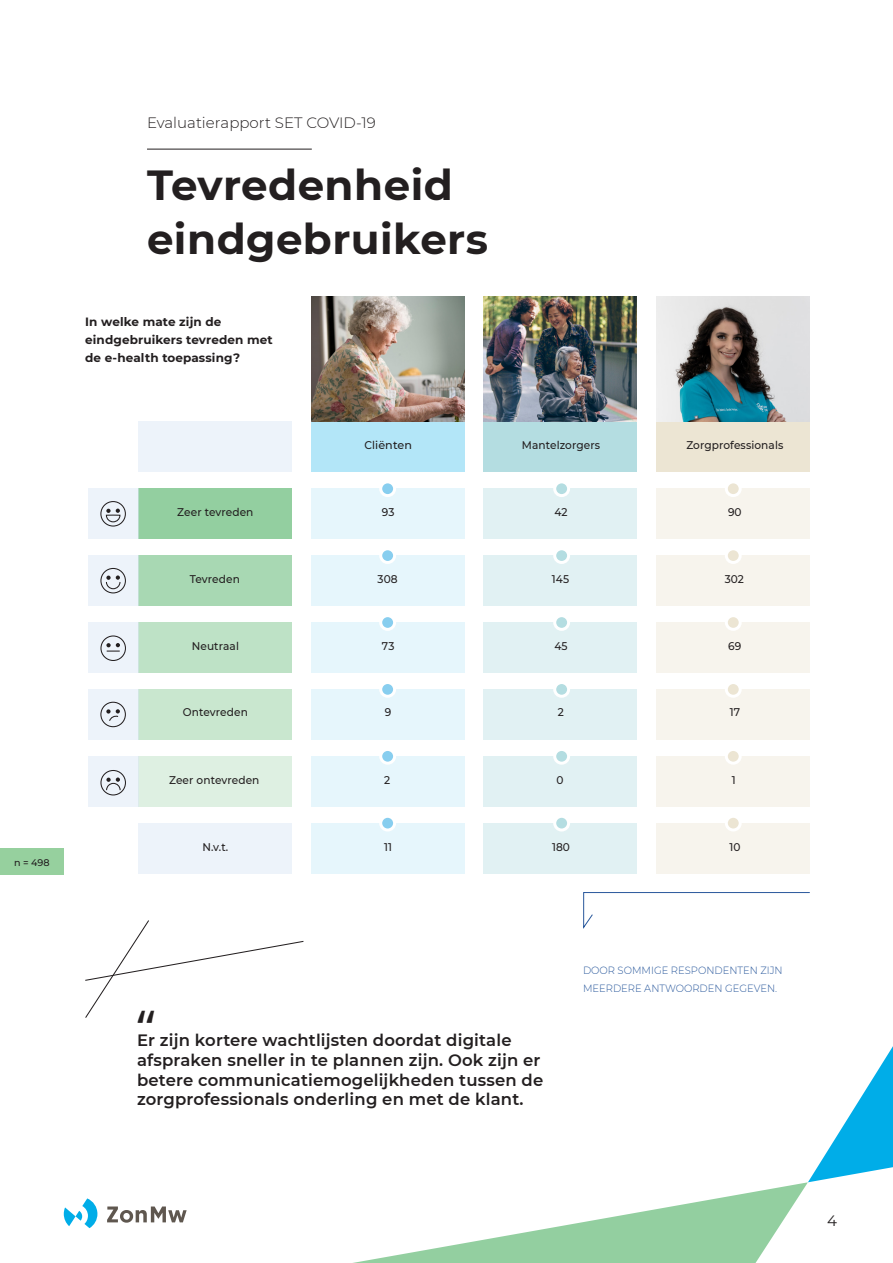
<style>
.page{position:relative;width:893px;height:1263px;background:#fff}
.page>*{position:absolute;margin:0;border:0;box-sizing:border-box;transform-origin:0 0}
.bovenkopje_tussenkop{font:49.35px "Noto Sans Masaram Gondi";color:#231f20}
.heading{font:700 42px "Montserrat";letter-spacing:.01em;color:#231f20}
.heading-2{font:600 16.5px/19.8px "Montserrat";letter-spacing:.01em;color:#231f20}
.bovenkopje_tussenkop-2{font:300 15px "Montserrat";color:#231f20}
.t1{font:15px "Montserrat";color:#231f20}
.broodtekst{font:700 12px/18px "Montserrat";letter-spacing:.01em;color:#231f20}
.tussenkop{font:500 11.1px "Montserrat";letter-spacing:.01em;color:#231f20;scale:.95 1}
.tekst_inzet_donkerblauw{font:300 10.5px/18px "Montserrat";color:#29589c;scale:.95 1}
.Paragraph_Style_1{font:500 9.6px "Montserrat";color:#231f20}
</style>
<div class="page">
<svg style="left:353px;top:1046px;width:540px;height:217px"></svg>
<svg style="left:107px;top:1206px;width:80px;height:17px"></svg>
<svg style="left:64px;top:1198px;width:33px;height:30px"></svg>
<div style="left:138px;top:422px;width:153px;height:50px;background:#edf3fa"></div>
<div style="left:138px;top:489px;width:153px;height:50px;background:#93cfa0"></div>
<div style="left:138px;top:556px;width:153px;height:50px;background:#a8d8b3"></div>
<div style="left:138px;top:622px;width:153px;height:51px;background:#bee2c6"></div>
<div style="left:138px;top:689px;width:153px;height:50px;background:#c9e7cf"></div>
<div style="left:138px;top:756px;width:153px;height:50px;background:#def0e2"></div>
<div style="left:138px;top:823px;width:153px;height:50px;background:#edf3fa"></div>
<div style="left:311px;top:422px;width:153px;height:50px;background:#b3e6f8"></div>
<div style="left:484px;top:422px;width:153px;height:50px;background:#b4dde1"></div>
<div style="left:657px;top:422px;width:153px;height:50px;background:#ece5d3"></div>
<div style="left:311px;top:489px;width:153px;height:50px;background:#e6f6fc"></div>
<div style="left:484px;top:489px;width:153px;height:50px;background:#e1f1f3"></div>
<div style="left:657px;top:489px;width:153px;height:50px;background:#f7f4ed"></div>
<div style="left:311px;top:556px;width:153px;height:50px;background:#e6f6fc"></div>
<div style="left:484px;top:556px;width:153px;height:50px;background:#e1f1f3"></div>
<div style="left:657px;top:556px;width:153px;height:50px;background:#f7f4ed"></div>
<div style="left:311px;top:622px;width:153px;height:51px;background:#e6f6fc"></div>
<div style="left:484px;top:622px;width:153px;height:51px;background:#e1f1f3"></div>
<div style="left:657px;top:622px;width:153px;height:51px;background:#f7f4ed"></div>
<div style="left:311px;top:689px;width:153px;height:50px;background:#e6f6fc"></div>
<div style="left:484px;top:689px;width:153px;height:50px;background:#e1f1f3"></div>
<div style="left:657px;top:689px;width:153px;height:50px;background:#f7f4ed"></div>
<div style="left:311px;top:756px;width:153px;height:50px;background:#e6f6fc"></div>
<div style="left:484px;top:756px;width:153px;height:50px;background:#e1f1f3"></div>
<div style="left:657px;top:756px;width:153px;height:50px;background:#f7f4ed"></div>
<div style="left:311px;top:823px;width:153px;height:50px;background:#e6f6fc"></div>
<div style="left:484px;top:823px;width:153px;height:50px;background:#e1f1f3"></div>
<div style="left:657px;top:823px;width:153px;height:50px;background:#f7f4ed"></div>
<img style="left:311px;top:296px;width:153px;height:126px">
<img style="left:484px;top:296px;width:153px;height:126px">
<img style="left:657px;top:296px;width:153px;height:126px">
<div style="left:381px;top:549px;width:13px;height:13px;background:#88ceef;border-radius:50%"></div>
<div style="left:379px;top:547px;width:17px;height:17px;border:3px solid #fff;border-radius:50%"></div>
<div style="left:381px;top:482px;width:13px;height:13px;background:#88ceef;border-radius:50%"></div>
<div style="left:379px;top:480px;width:17px;height:17px;border:3px solid #fff;border-radius:50%"></div>
<div style="left:381px;top:616px;width:13px;height:13px;background:#88ceef;border-radius:50%"></div>
<div style="left:379px;top:614px;width:17px;height:17px;border:3px solid #fff;border-radius:50%"></div>
<div style="left:381px;top:683px;width:13px;height:13px;background:#88ceef;border-radius:50%"></div>
<div style="left:379px;top:681px;width:17px;height:17px;border:3px solid #fff;border-radius:50%"></div>
<div style="left:381px;top:750px;width:13px;height:13px;background:#88ceef;border-radius:50%"></div>
<div style="left:379px;top:748px;width:17px;height:17px;border:3px solid #fff;border-radius:50%"></div>
<div style="left:381px;top:816px;width:13px;height:14px;background:#88ceef;border-radius:50%"></div>
<div style="left:379px;top:815px;width:17px;height:16px;border:3px solid #fff;border-radius:50%"></div>
<div style="left:555px;top:549px;width:13px;height:13px;background:#b4dde1;border-radius:50%"></div>
<div style="left:553px;top:547px;width:17px;height:17px;border:3px solid #fff;border-radius:50%"></div>
<div style="left:555px;top:482px;width:13px;height:13px;background:#b4dde1;border-radius:50%"></div>
<div style="left:553px;top:480px;width:17px;height:17px;border:3px solid #fff;border-radius:50%"></div>
<div style="left:555px;top:616px;width:13px;height:13px;background:#b4dde1;border-radius:50%"></div>
<div style="left:553px;top:614px;width:17px;height:17px;border:3px solid #fff;border-radius:50%"></div>
<div style="left:555px;top:683px;width:13px;height:13px;background:#b4dde1;border-radius:50%"></div>
<div style="left:553px;top:681px;width:17px;height:17px;border:3px solid #fff;border-radius:50%"></div>
<div style="left:555px;top:750px;width:13px;height:13px;background:#b4dde1;border-radius:50%"></div>
<div style="left:553px;top:748px;width:17px;height:17px;border:3px solid #fff;border-radius:50%"></div>
<div style="left:555px;top:816px;width:13px;height:14px;background:#b4dde1;border-radius:50%"></div>
<div style="left:553px;top:815px;width:17px;height:16px;border:3px solid #fff;border-radius:50%"></div>
<div style="left:726px;top:549px;width:14px;height:13px;background:#ece5d3;border-radius:50%"></div>
<div style="left:725px;top:547px;width:17px;height:17px;border:3px solid #fff;border-radius:50%"></div>
<div style="left:726px;top:482px;width:14px;height:13px;background:#ece5d3;border-radius:50%"></div>
<div style="left:725px;top:480px;width:17px;height:17px;border:3px solid #fff;border-radius:50%"></div>
<div style="left:726px;top:616px;width:14px;height:13px;background:#ece5d3;border-radius:50%"></div>
<div style="left:725px;top:614px;width:17px;height:17px;border:3px solid #fff;border-radius:50%"></div>
<div style="left:726px;top:683px;width:14px;height:13px;background:#ece5d3;border-radius:50%"></div>
<div style="left:725px;top:681px;width:17px;height:17px;border:3px solid #fff;border-radius:50%"></div>
<div style="left:726px;top:750px;width:14px;height:13px;background:#ece5d3;border-radius:50%"></div>
<div style="left:725px;top:748px;width:17px;height:17px;border:3px solid #fff;border-radius:50%"></div>
<div style="left:726px;top:816px;width:14px;height:14px;background:#ece5d3;border-radius:50%"></div>
<div style="left:725px;top:815px;width:17px;height:16px;border:3px solid #fff;border-radius:50%"></div>
<svg style="left:88px;top:489px;width:50px;height:50px;background:#e1e6ed"></svg>
<svg style="left:88px;top:556px;width:50px;height:50px;background:#e2e7ee"></svg>
<svg style="left:88px;top:622px;width:50px;height:51px;background:#e3e8ef"></svg>
<svg style="left:88px;top:689px;width:50px;height:50px;background:#e3e8ef"></svg>
<svg style="left:88px;top:756px;width:50px;height:50px;background:#e2e7ee"></svg>
<div style="left:0;top:848px;width:64px;height:27px;background:#96d09e"></div>
<svg style="left:85px;top:920px;width:219px;height:98px"></svg>
<hr style="left:147px;top:149px;width:165px;height:1px;background:#231f20">
<svg style="left:583px;top:892px;width:227px;height:37px"></svg>
<p class="Paragraph_Style_1" style="left:14px;top:856px;width:37px">n = 498</p>
<p class="bovenkopje_tussenkop-2" style="left:147px;top:113px;width:230px">Evaluatierapport SET COVID-19</p>
<p class="heading" style="left:147px;top:155px;width:307px">Tevredenheid</p>
<p class="heading" style="left:147px;top:209px;width:342px">eindgebruikers</p>
<p class="broodtekst" style="left:85px;top:312px;width:189px">In welke mate zijn de eindgebruikers tevreden met de e-health toepassing?</p>
<p class="tussenkop" style="left:364px;top:438px;width:52px">Cliënten</p>
<p class="tussenkop" style="left:522px;top:438px;width:84px">Mantelzorgers</p>
<p class="tussenkop" style="left:686px;top:438px;width:104px">Zorgprofessionals</p>
<p class="tussenkop" style="left:177px;top:504px;width:82px">Zeer tevreden</p>
<p class="tussenkop" style="left:382px;top:504px;width:15px">93</p>
<p class="tussenkop" style="left:554px;top:504px;width:15px">42</p>
<p class="tussenkop" style="left:728px;top:504px;width:16px">90</p>
<p class="tussenkop" style="left:190px;top:571px;width:54px">Tevreden</p>
<p class="tussenkop" style="left:378px;top:571px;width:23px">308</p>
<p class="tussenkop" style="left:552px;top:571px;width:20px">145</p>
<p class="tussenkop" style="left:725px;top:571px;width:22px">302</p>
<p class="tussenkop" style="left:192px;top:638px;width:51px">Neutraal</p>
<p class="tussenkop" style="left:382px;top:638px;width:15px">73</p>
<p class="tussenkop" style="left:554px;top:638px;width:15px">45</p>
<p class="tussenkop" style="left:728px;top:638px;width:15px">69</p>
<p class="tussenkop" style="left:183px;top:704px;width:70px">Ontevreden</p>
<p class="tussenkop" style="left:385px;top:704px;width:8px">9</p>
<p class="tussenkop" style="left:558px;top:704px;width:8px">2</p>
<p class="tussenkop" style="left:730px;top:704px;width:12px">17</p>
<p class="tussenkop" style="left:169px;top:772px;width:97px">Zeer ontevreden</p>
<p class="tussenkop" style="left:384px;top:772px;width:8px">2</p>
<p class="tussenkop" style="left:556px;top:772px;width:9px">0</p>
<p class="tussenkop" style="left:732px;top:772px;width:6px">1</p>
<p class="tussenkop" style="left:202px;top:839px;width:29px">N.v.t.</p>
<p class="tussenkop" style="left:384px;top:839px;width:10px">11</p>
<p class="tussenkop" style="left:552px;top:839px;width:20px">180</p>
<p class="tussenkop" style="left:729px;top:839px;width:13px">10</p>
<p class="bovenkopje_tussenkop" style="left:137px;top:1005px;width:19px">“</p>
<p class="heading-2" style="left:137px;top:1030px;width:408px">Er zijn kortere wachtlijsten doordat digitale afspraken sneller in te plannen zijn. Ook zijn er betere communicatiemogelijkheden tussen de zorgprofessionals onderling en met de klant.</p>
<p class="tekst_inzet_donkerblauw" style="left:583px;top:961px;width:212px">DOOR SOMMIGE RESPONDENTEN ZIJN<br>MEERDERE ANTWOORDEN GEGEVEN.</p>
<p class="t1" style="left:827px;top:1210px;width:11px">4</p>
</div>
